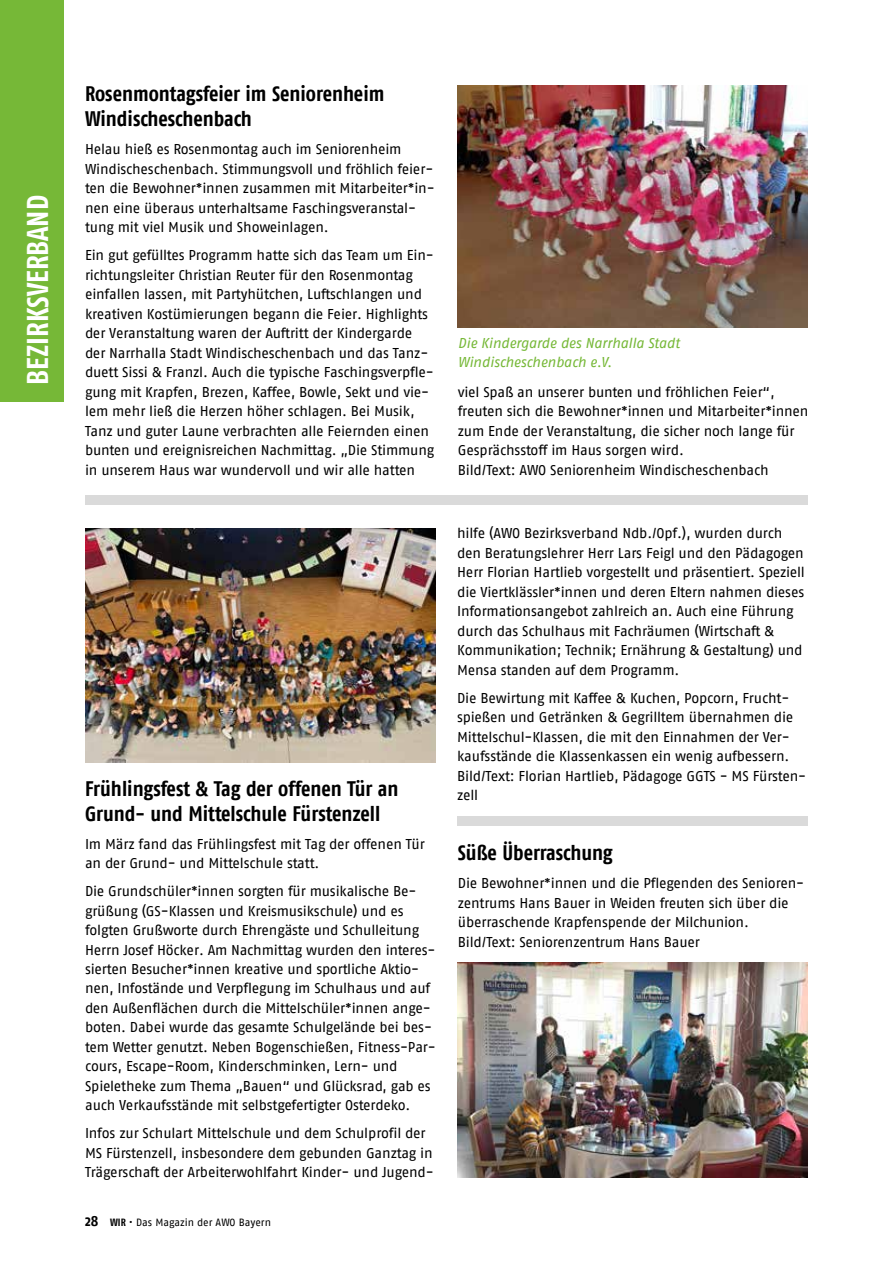
<style>
.page{position:relative;width:893px;height:1263px;background:#fff}
.page>*{position:absolute;margin:0;border:0;box-sizing:border-box;transform-origin:0 0}
.t1{font:700 30px "AWO Fago Cond";color:#fff}
.t2{font:700 21px/24.8px "AWO Fago Cond";color:#000}
.t3{font:14.25px/19.5px "AWO Fago Office";letter-spacing:-.01em;color:#000}
.t4{font:italic 14.25px/19.5px "AWO Fago Office";letter-spacing:-.015em;color:#76b837}
.t5{font:10.5px "AWO Fago Office";color:#000}
.s1{font-family:"AWO Fago Cond";font-weight:700;font-size:15px}
.s2{font-family:"AWO Fago Cond";font-weight:700}
</style>
<div class="page">
<div style="left:0;top:0;width:64px;height:402px;background:#76b837"></div>
<img style="left:457px;top:85px;width:351px;height:242px">
<img style="left:85px;top:528px;width:351px;height:234px">
<img style="left:457px;top:963px;width:351px;height:215px">
<div style="left:85px;top:495px;width:723px;height:9px;background:#dadada"></div>
<div style="left:458px;top:817px;width:350px;height:9px;background:#dadada"></div>
<h1 class="t1" style="left:20px;top:385px;width:191px;rotate:-90deg">BEZIRKSVERBAND</h1>
<h2 class="t2" style="left:85px;top:81px;width:301px">Rosenmontagsfeier im Seniorenheim<br>Windischeschenbach</h2>
<p class="t3" style="left:85px;top:139px;width:351px">Helau hieß es Rosenmontag auch im Seniorenheim Windischeschenbach. Stimmungsvoll und fröhlich feier&shy;ten die Bewohner*innen zusammen mit Mitarbeiter*in&shy;nen eine überaus unterhaltsame Faschingsveranstal&shy;tung mit viel Musik und Showeinlagen.</p>
<p class="t3" style="left:85px;top:245px;width:351px">Ein gut gefülltes Programm hatte sich das Team um Ein&shy;richtungsleiter Christian Reuter für den Rosenmontag einfallen lassen, mit Partyhütchen, Luftschlangen und kreativen Kostümierungen begann die Feier. Highlights der Veranstaltung waren der Auftritt der Kindergarde der Narrhalla Stadt Windischeschenbach und das Tanz&shy;duett Sissi &amp; Franzl. Auch die typische Faschingsverpfle&shy;gung mit Krapfen, Brezen, Kaffee, Bowle, Sekt und vie&shy;lem mehr ließ die Herzen höher schlagen. Bei Musik, Tanz und guter Laune verbrachten alle Feiernden einen bunten und ereignisreichen Nachmittag. „Die Stimmung in unserem Haus war wundervoll und wir alle hatten</p>
<h2 class="t2" style="left:85px;top:776px;width:315px">Frühlingsfest &amp; Tag der offenen Tür an<br>Grund- und Mittelschule Fürstenzell</h2>
<p class="t3" style="left:85px;top:834px;width:341px">Im März fand das Frühlingsfest mit Tag der offenen Tür an der Grund- und Mittelschule statt.</p>
<p class="t3" style="left:85px;top:881px;width:352px">Die Grundschüler*innen sorgten für musikalische Be&shy;grüßung (GS-Klassen und Kreismusikschule) und es folgten Grußworte durch Ehrengäste und Schulleitung Herrn Josef Höcker. Am Nachmittag wurden den interes&shy;sierten Besucher*innen kreative und sportliche Aktio&shy;nen, Infostände und Verpflegung im Schulhaus und auf den Außenflächen durch die Mittelschüler*innen ange&shy;boten. Dabei wurde das gesamte Schulgelände bei bes&shy;tem Wetter genutzt. Neben Bogenschießen, Fitness-Par&shy;cours, Escape-Room, Kinderschminken, Lern- und Spieletheke zum Thema „Bauen“ und Glücksrad, gab es auch Verkaufsstände mit selbstgefertigter Osterdeko.</p>
<p class="t3" style="left:85px;top:1123px;width:350px">Infos zur Schulart Mittelschule und dem Schulprofil der<br>MS Fürstenzell, insbesondere dem gebunden Ganztag in<br>Trägerschaft der Arbeiterwohlfahrt Kinder- und Jugend-</p>
<p class="t5" style="left:85px;top:1217px;width:188px"><span class="s1">28</span> <span class="s2">WIR</span> • Das Magazin der AWO Bayern</p>
<p class="t4" style="left:458px;top:333px;width:224px">Die Kindergarde des Narrhalla Stadt<br>Windischeschenbach e.V.</p>
<p class="t3" style="left:458px;top:382px;width:352px">viel Spaß an unserer bunten und fröhlichen Feier“, freuten sich die Bewohner*innen und Mitarbeiter*innen zum Ende der Veranstaltung, die sicher noch lange für Gesprächsstoff im Haus sorgen wird.<br>Bild/Text: AWO Seniorenheim Windischeschenbach</p>
<p class="t3" style="left:457px;top:523px;width:349px">hilfe (AWO Bezirksverband Ndb./Opf.), wurden durch den Beratungslehrer Herr Lars Feigl und den Pädagogen Herr Florian Hartlieb vorgestellt und präsentiert. Speziell die Viertklässler*innen und deren Eltern nahmen dieses Informationsangebot zahlreich an. Auch eine Führung durch das Schulhaus mit Fachräumen (Wirtschaft &amp; Kommunikation; Technik; Ernährung &amp; Gestaltung) und Mensa standen auf dem Programm.</p>
<p class="t3" style="left:457px;top:688px;width:350px">Die Bewirtung mit Kaffee &amp; Kuchen, Popcorn, Frucht&shy;spießen und Getränken &amp; Gegrilltem übernahmen die Mittelschul-Klassen, die mit den Einnahmen der Ver&shy;kaufsstände die Klassenkassen ein wenig aufbessern.<br>Bild/Text: Florian Hartlieb, Pädagoge GGTS - MS Fürsten&shy;zell</p>
<h2 class="t2" style="left:458px;top:840px;width:156px">Süße Überraschung</h2>
<p class="t3" style="left:458px;top:873px;width:348px">Die Bewohner*innen und die Pflegenden des Senioren&shy;zentrums Hans Bauer in Weiden freuten sich über die überraschende Krapfenspende der Milchunion.<br>Bild/Text: Seniorenzentrum Hans Bauer</p>
</div>
